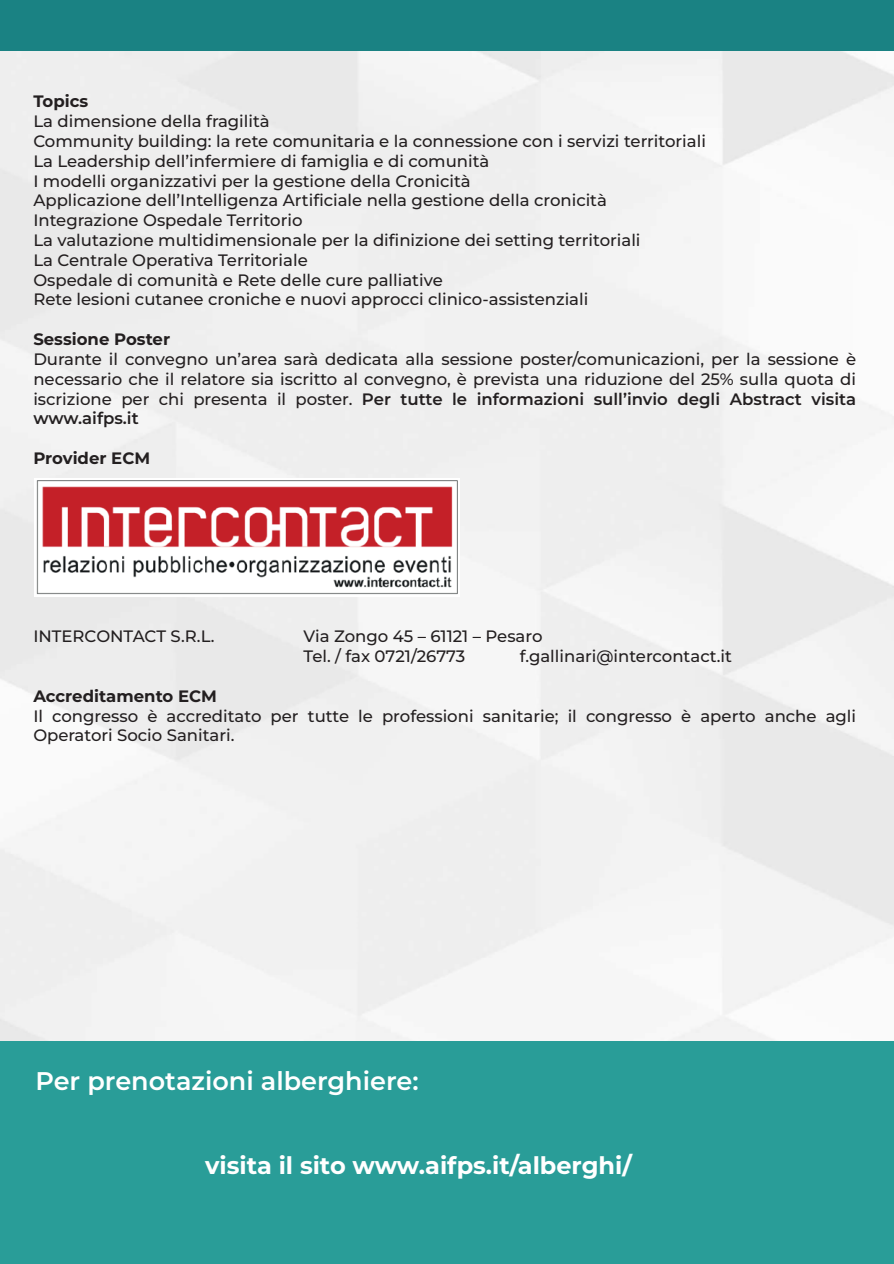
<style>
.page{position:relative;width:894px;height:1264px;background:#fff}
.page>*{position:absolute;margin:0;border:0;box-sizing:border-box;transform-origin:0 0}
.t1{font:600 25.5px "Montserrat";color:#fff}
.t2{font:700 24px "Montserrat";color:#fff}
.t3{font:500 16.5px/19.8px "Montserrat";color:#231f20}
.t4{font:700 16.5px "Montserrat";color:#231f20}
.s1{font-weight:600}
</style>
<div class="page">
<div style="left:0;top:0;width:893px;height:51px;background:#1a8283"></div>
<div style="left:0;top:1041px;width:893px;height:222px;background:#299d98"></div>
<img style="left:36px;top:480px;width:422px;height:115px">
<p class="t4" style="left:33px;top:90px;width:56px">Topics</p>
<p class="t3" style="left:33px;top:111px;width:674px">La dimensione della fragilità<br>Community building: la rete comunitaria e la connessione con i servizi territoriali La Leadership dell’infermiere di famiglia e di comunità<br>I modelli organizzativi per la gestione della Cronicità<br>Applicazione dell’Intelligenza Artificiale nella gestione della cronicità Integrazione Ospedale Territorio<br>La valutazione multidimensionale per la difinizione dei setting territoriali<br>La Centrale Operativa Territoriale<br>Ospedale di comunità e Rete delle cure palliative<br>Rete lesioni cutanee croniche e nuovi approcci clinico-assistenziali</p>
<p class="t4" style="left:33px;top:328px;width:138px">Sessione Poster</p>
<p class="t3" style="left:33px;top:348px;width:824px;text-align:justify">Durante il convegno un’area sarà dedicata alla sessione poster/comunicazioni, per la sessione è necessario che il relatore sia iscritto al convegno, è prevista una riduzione del 25% sulla quota di iscrizione per chi presenta il poster. <span class="s1">Per tutte le informazioni sull’invio degli Abstract visita www.aifps.it</span></p>
<p class="t4" style="left:33px;top:447px;width:118px">Provider ECM</p>
<p class="t3" style="left:33px;top:626px;width:183px">INTERCONTACT S.R.L.</p>
<p class="t3" style="left:303px;top:626px;width:240px">Via Zongo 45 – 61121 – Pesaro<br>Tel. / fax 0721/26773</p>
<p class="t3" style="left:519px;top:645px;width:214px">f.gallinari@intercontact.it</p>
<p class="t4" style="left:33px;top:684px;width:185px">Accreditamento ECM</p>
<p class="t3" style="left:33px;top:705px;width:824px">Il congresso è accreditato per tutte le professioni sanitarie; il congresso è aperto anche agli<br>Operatori Socio Sanitari.</p>
<h1 class="t1" style="left:36px;top:1064px;width:384px">Per prenotazioni alberghiere:</h1>
<h2 class="t2" style="left:205px;top:1148px;width:428px">visita il sito www.aifps.it/alberghi/</h2>
</div>
